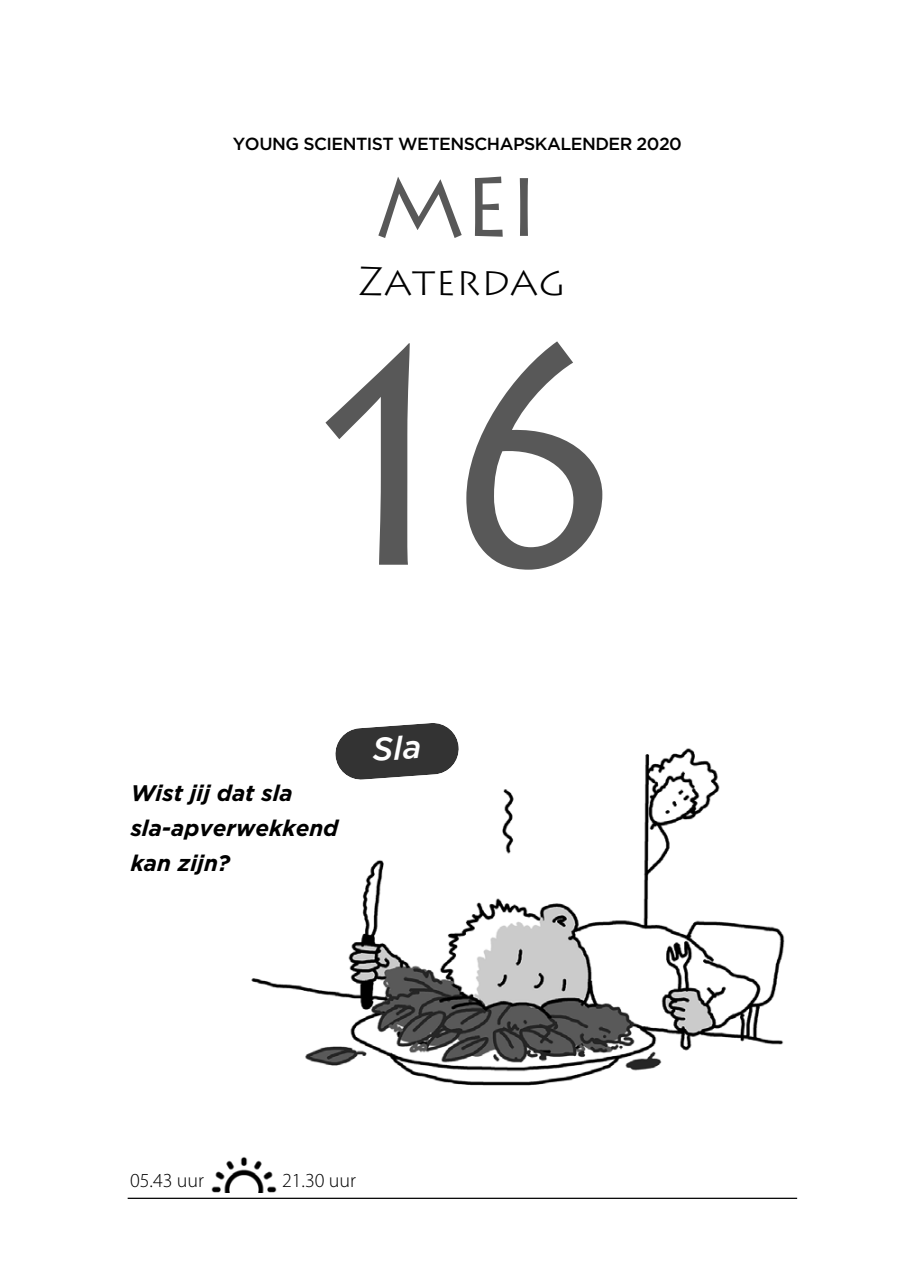
<style>
.page{position:relative;width:922px;height:1276px;background:#fff}
.page>*{position:absolute;margin:0;border:0;box-sizing:border-box;transform-origin:0 0}
.t1{font:307.5px "Lithos Pro";color:#585858}
.t2{font:82.5px "Lithos Pro";color:#585858}
.t3{font:300 40px "Lithos Pro";color:#000}
.t4{font:italic 700 22.5px/35px "Gotham";color:#000}
.t5{font:300 20px "Myriad Pro";color:#000}
.t6{font:500 17.5px "Gotham";letter-spacing:-.03em;color:#000}
</style>
<div class="page">
<img style="left:251px;top:748px;width:534px;height:338px">
<hr style="left:128px;top:1197px;width:669px;height:2px;background:#000">
<img style="left:211px;top:1157px;width:66px;height:35px">
<svg style="left:332px;top:723px;width:130px;height:60px"></svg>
<p class="t6" style="left:233px;top:134px;width:450px">YOUNG SCIENTIST WETENSCHAPSKALENDER 2020</p>
<h2 class="t2" style="left:375px;top:159px;width:167px">MEI</h2>
<h3 class="t3" style="left:357px;top:257px;width:209px">Zaterdag</h3>
<h1 class="t1" style="left:277px;top:279px;width:367px">16</h1>
<p class="t4" style="left:131px;top:777px;width:209px">Wist jij dat sla sla-apverwekkend kan zijn?</p>
<p class="t5" style="left:130px;top:1174px;width:75px">05.43 uur</p>
<p class="t5" style="left:282px;top:1174px;width:75px">21.30 uur</p>
</div>
